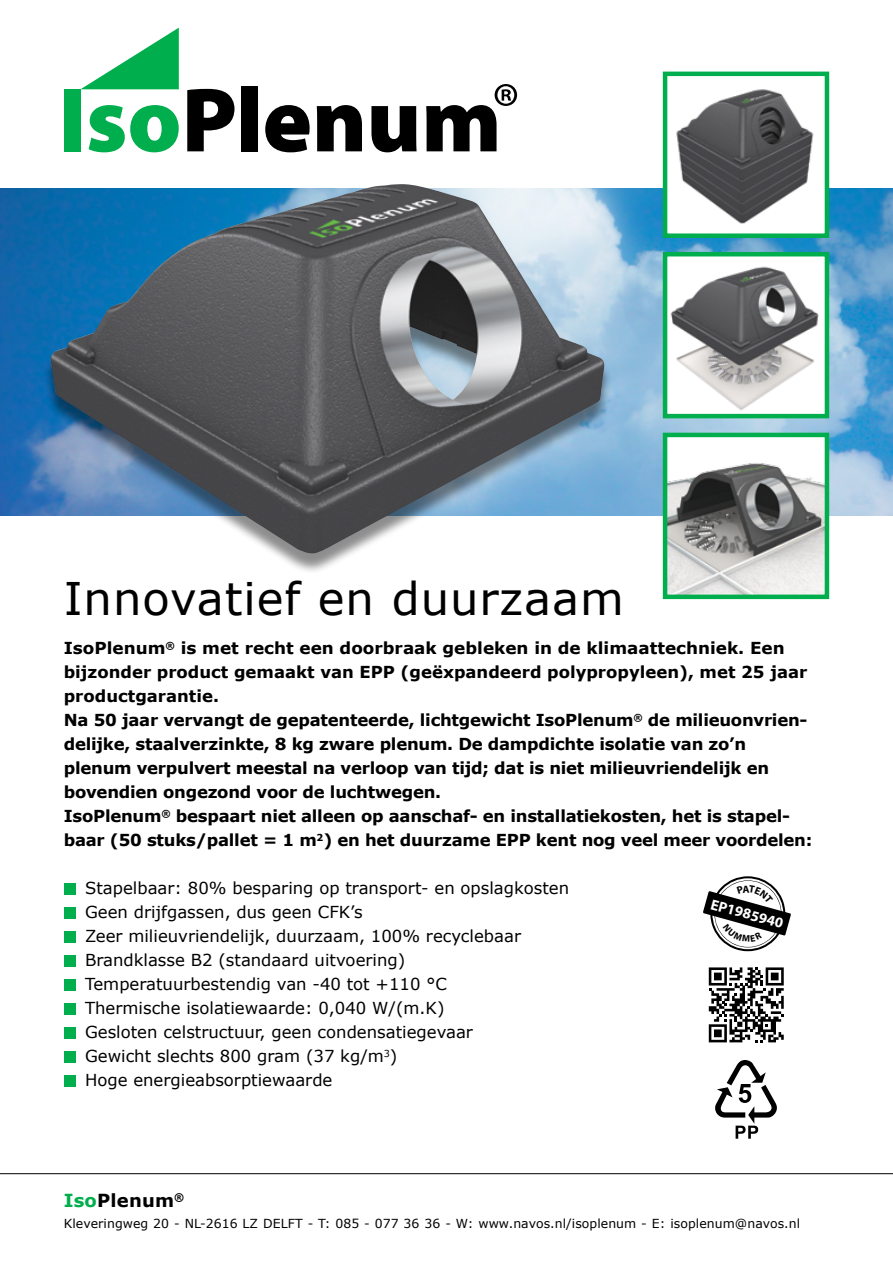
<style>
.page{position:relative;width:893px;height:1263px;background:#fff}
.page>*{position:absolute;margin:0;border:0;box-sizing:border-box;transform-origin:0 0}
.t1{font:45px "Verdana";letter-spacing:.02em;color:#000}
.t2{font:700 18px "Verdana";letter-spacing:.01em;color:#000}
.t3{font:700 16.5px/24px "Verdana";letter-spacing:-.015em;color:#000}
.t4{font:16.5px/24px "Verdana";color:#000}
.t5{font:700 14.85px "Myriad Pro";color:#fff}
.t6{font:12.45px "Verdana";letter-spacing:.005em;color:#000}
.s1{color:#00ae4d}
</style>
<div class="page">
<div style="left:64px;top:883px;width:11px;height:11px;background:#00ae4d"></div>
<div style="left:64px;top:907px;width:11px;height:11px;background:#00ae4d"></div>
<div style="left:64px;top:931px;width:11px;height:11px;background:#00ae4d"></div>
<div style="left:64px;top:955px;width:11px;height:11px;background:#00ae4d"></div>
<div style="left:64px;top:979px;width:11px;height:11px;background:#00ae4d"></div>
<div style="left:64px;top:1003px;width:11px;height:11px;background:#00ae4d"></div>
<div style="left:64px;top:1027px;width:11px;height:11px;background:#00ae4d"></div>
<div style="left:64px;top:1051px;width:11px;height:11px;background:#00ae4d"></div>
<div style="left:64px;top:1075px;width:11px;height:11px;background:#00ae4d"></div>
<img style="left:0;top:189px;width:893px;height:326px">
<div style="left:64px;top:89px;width:16px;height:62px;background:#00ae4d"></div>
<svg style="left:89px;top:105px;width:90px;height:47px"></svg>
<svg style="left:187px;top:89px;width:47px;height:62px"></svg>
<div style="left:241px;top:86px;width:17px;height:65px;background:#000"></div>
<svg style="left:265px;top:105px;width:45px;height:47px"></svg>
<svg style="left:317px;top:105px;width:45px;height:46px"></svg>
<svg style="left:371px;top:106px;width:46px;height:46px"></svg>
<svg style="left:81px;top:28px;width:98px;height:61px"></svg>
<svg style="left:426px;top:84px;width:91px;height:67px"></svg>
<div style="left:42px;top:189px;width:571px;height:386px;background:#000;opacity:.45"></div>
<img style="left:50px;top:184px;width:555px;height:370px">
<img style="left:668px;top:89px;width:156px;height:144px">
<div style="left:663px;top:72px;width:166px;height:166px;border:4px solid #00ae4d"></div>
<img style="left:668px;top:257px;width:156px;height:156px">
<div style="left:663px;top:252px;width:166px;height:166px;border:4px solid #00ae4d"></div>
<img style="left:668px;top:438px;width:156px;height:156px">
<div style="left:663px;top:433px;width:166px;height:166px;border:4px solid #00ae4d"></div>
<svg style="left:715px;top:1060px;width:62px;height:79px"></svg>
<hr style="left:0;top:1173px;width:893px;height:1px;background:#000">
<svg style="left:709px;top:967px;width:75px;height:75px"></svg>
<svg style="left:703px;top:876px;width:88px;height:75px"></svg>
<h1 class="t1" style="left:64px;top:570px;width:561px">Innovatief en duurzaam</h1>
<p class="t3" style="left:64px;top:636px;width:750px">IsoPlenum<sup>®</sup> is met recht een doorbraak gebleken in de klimaattechniek. Een bijzonder product gemaakt van EPP (geëxpandeerd polypropyleen), met 25 jaar productgarantie.<br>Na 50 jaar vervangt de gepatenteerde, lichtgewicht IsoPlenum<sup>®</sup> de milieuonvrien&shy;delijke, staalverzinkte, 8 kg zware plenum. De dampdichte isolatie van zo’n plenum verpulvert meestal na verloop van tijd; dat is niet milieuvriendelijk en bovendien ongezond voor de luchtwegen.<br>IsoPlenum<sup>®</sup> bespaart niet alleen op aanschaf- en installatiekosten, het is stapel&shy;baar (50 stuks/pallet = 1 m<sup>2</sup>) en het duurzame EPP kent nog veel meer voordelen:</p>
<p class="t4" style="left:85px;top:877px;width:486px">Stapelbaar: 80% besparing op transport- en opslagkosten Geen drijfgassen, dus geen CFK’s<br>Zeer milieuvriendelijk, duurzaam, 100% recyclebaar Brandklasse B2 (standaard uitvoering)<br>Temperatuurbestendig van -40 tot +110 °C<br>Thermische isolatiewaarde: 0,040 W/(m.K)<br>Gesloten celstructuur, geen condensatiegevaar<br>Gewicht slechts 800 gram (37 kg/m<sup>3</sup>)<br>Hoge energieabsorptiewaarde</p>
<p class="t5" style="left:713px;top:896px;width:76px;rotate:15deg">EP1985940</p>
<p class="t2" style="left:64px;top:1189px;width:122px"><span class="s1">Iso</span>Plenum<sup>®</sup></p>
<p class="t6" style="left:64px;top:1216px;width:738px">Kleveringweg 20 - NL-2616 LZ DELFT - T: 085 - 077 36 36 - W: www.navos.nl/isoplenum - E: isoplenum@navos.nl</p>
</div>
